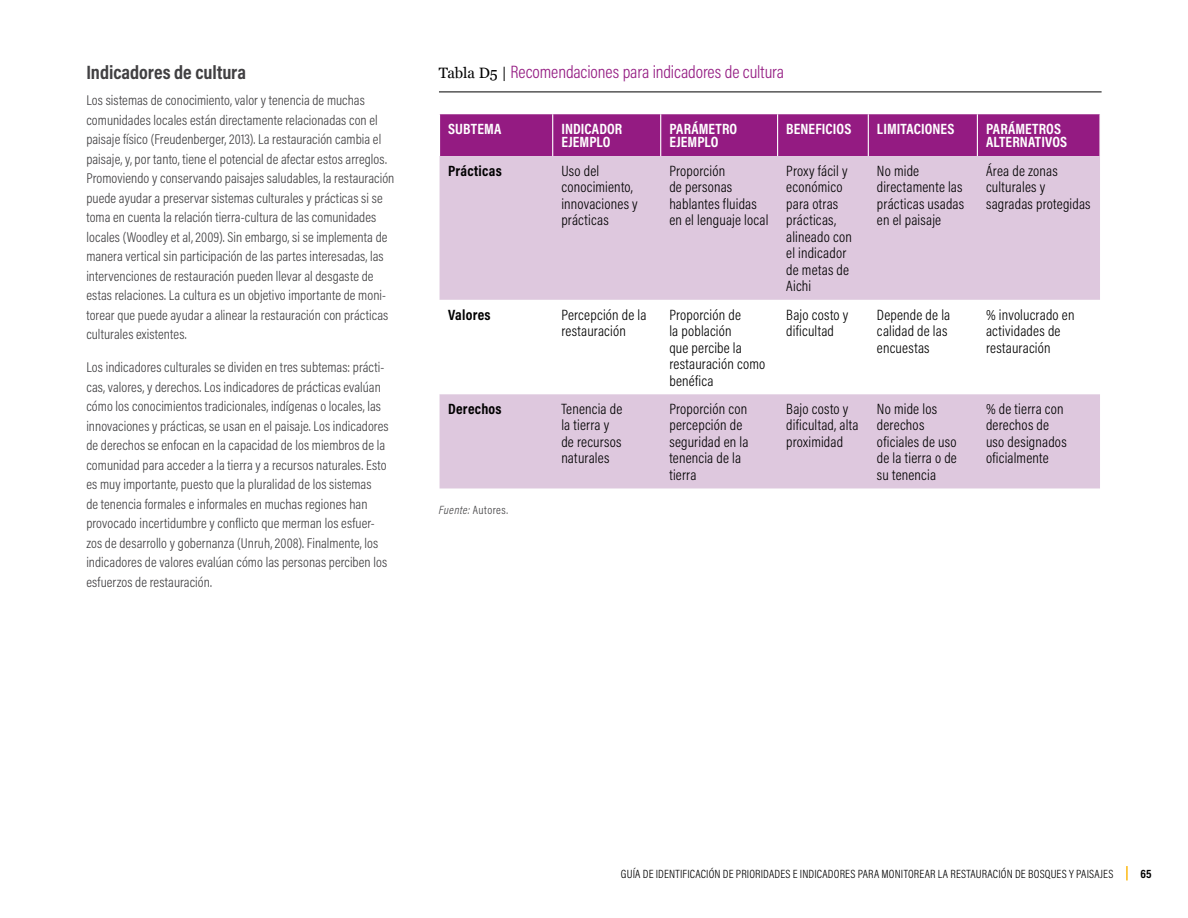
<style>
.page{position:relative;width:1188px;height:918px;background:#fff}
.page>*{position:absolute;margin:0;border:0;box-sizing:border-box;transform-origin:0 0}
.t1{font:700 19.5px "Acumin Pro Cond";color:#414042}
.t2{font:300 18px "Acumin Pro Cond";letter-spacing:-.005em;color:#941b82}
.t3{font:300 15px/16.5px "Acumin Pro Cond";letter-spacing:.01em;color:#000}
.t4{font:700 15px/13.5px "Acumin Pro Cond";letter-spacing:.01em;color:#fff}
.t5{font:700 15px "Acumin Pro Cond";letter-spacing:.015em;color:#000}
.t6{font:300 14.25px/19.5px "Acumin Pro Cond";letter-spacing:.005em;color:#414042}
.t7{font:300 12px "Acumin Pro Cond";letter-spacing:.015em;color:#000}
.t8{font:300 12px "Acumin Pro Cond";letter-spacing:.035em;color:#414042}
.t9{font:700 12px "Acumin Pro Cond";color:#000}
.s1{font-family:"Georgia";font-weight:400;font-size:15px;color:#000}
.s2{font-style:italic}
</style>
<div class="page">
<svg style="left:1126px;top:866px;width:2px;height:14px"></svg>
<hr style="left:439px;top:92px;width:663px;height:1px;background:#000">
<div style="left:440px;top:114px;width:659px;height:42px;background:#941b82"></div>
<div style="left:440px;top:156px;width:660px;height:332px;background:#dec8de"></div>
<svg style="left:440px;top:300px;width:660px;height:94px"></svg>
<hr style="left:552px;top:114px;width:1px;height:42px;background:#fff">
<hr style="left:660px;top:114px;width:1px;height:42px;background:#fff">
<hr style="left:777px;top:114px;width:1px;height:42px;background:#fff">
<hr style="left:868px;top:114px;width:1px;height:42px;background:#fff">
<hr style="left:977px;top:114px;width:1px;height:42px;background:#fff">
<h1 class="t1" style="left:86px;top:60px;width:161px">Indicadores de cultura</h1>
<p class="t6" style="left:86px;top:90px;width:310px">Los sistemas de conocimiento, valor y tenencia de muchas comunidades locales están directamente relacionadas con el paisaje físico (Freudenberger, 2013). La restauración cambia el paisaje, y, por tanto, tiene el potencial de afectar estos arreglos.<br>Promoviendo y conservando paisajes saludables, la restauración puede ayudar a preservar sistemas culturales y prácticas si se toma en cuenta la relación tierra-cultura de las comunidades locales (Woodley et al, 2009). Sin embargo, si se implementa de manera vertical sin participación de las partes interesadas, las intervenciones de restauración pueden llevar al desgaste de estas relaciones. La cultura es un objetivo importante de moni&shy;torear que puede ayudar a alinear la restauración con prácticas culturales existentes.</p>
<p class="t6" style="left:86px;top:357px;width:304px">Los indicadores culturales se dividen en tres subtemas: prácti&shy;cas, valores, y derechos. Los indicadores de prácticas evalúan cómo los conocimientos tradicionales, indígenas o locales, las innovaciones y prácticas, se usan en el paisaje. Los indicadores de derechos se enfocan en la capacidad de los miembros de la comunidad para acceder a la tierra y a recursos naturales. Esto es muy importante, puesto que la pluralidad de los sistemas<br>de tenencia formales e informales en muchas regiones han provocado incertidumbre y conflicto que merman los esfuer&shy;zos de desarrollo y gobernanza (Unruh, 2008). Finalmente, los indicadores de valores evalúan cómo las personas perciben los esfuerzos de restauración.</p>
<p class="t2" style="left:439px;top:60px;width:347px"><span class="s1">Tabla D5 |</span> Recomendaciones para indicadores de cultura</p>
<p class="t4" style="left:448px;top:122px;width:55px">SUBTEMA</p>
<p class="t4" style="left:561px;top:122px;width:62px">INDICADOR<br>EJEMPLO</p>
<p class="t4" style="left:669px;top:122px;width:69px">PARÁMETRO<br>EJEMPLO</p>
<p class="t4" style="left:786px;top:122px;width:67px">BENEFICIOS</p>
<p class="t4" style="left:877px;top:122px;width:79px">LIMITACIONES</p>
<p class="t4" style="left:986px;top:122px;width:83px">PARÁMETROS<br>ALTERNATIVOS</p>
<p class="t5" style="left:448px;top:161px;width:55px">Prácticas</p>
<p class="t3" style="left:561px;top:162px;width:78px">Uso del conocimiento, innovaciones y prácticas</p>
<p class="t3" style="left:669px;top:162px;width:101px">Proporción<br>de personas hablantes fluidas en el lenguaje local</p>
<p class="t3" style="left:786px;top:162px;width:67px">Proxy fácil y económico para otras prácticas, alineado con el indicador de metas de<br>Aichi</p>
<p class="t3" style="left:877px;top:162px;width:89px">No mide directamente las prácticas usadas en el paisaje</p>
<p class="t3" style="left:986px;top:162px;width:106px">Área de zonas culturales y sagradas protegidas</p>
<p class="t5" style="left:448px;top:304px;width:44px">Valores</p>
<p class="t3" style="left:561px;top:306px;width:87px">Percepción de la restauración</p>
<p class="t3" style="left:669px;top:306px;width:98px">Proporción de<br>la población<br>que percibe la restauración como benéfica</p>
<p class="t3" style="left:786px;top:306px;width:64px">Bajo costo y dificultad</p>
<p class="t3" style="left:877px;top:306px;width:75px">Depende de la calidad de las encuestas</p>
<p class="t3" style="left:986px;top:306px;width:90px">% involucrado en actividades de restauración</p>
<p class="t5" style="left:448px;top:399px;width:55px">Derechos</p>
<p class="t3" style="left:561px;top:400px;width:63px">Tenencia de la tierra y de recursos naturales</p>
<p class="t3" style="left:669px;top:400px;width:81px">Proporción con percepción de seguridad en la tenencia de la tierra</p>
<p class="t3" style="left:786px;top:400px;width:74px">Bajo costo y dificultad, alta proximidad</p>
<p class="t3" style="left:877px;top:400px;width:81px">No mide los derechos oficiales de uso de la tierra o de su tenencia</p>
<p class="t3" style="left:986px;top:400px;width:82px">% de tierra con derechos de uso designados oficialmente</p>
<p class="t8" style="left:439px;top:502px;width:71px"><span class="s2">Fuente:</span> Autores.</p>
<p class="t7" style="left:621px;top:866px;width:494px">GUÍA DE IDENTIFICACIÓN DE PRIORIDADES E INDICADORES PARA MONITOREAR LA RESTAURACIÓN DE BOSQUES Y PAISAJES</p>
<p class="t9" style="left:1140px;top:866px;width:13px">65</p>
</div>
